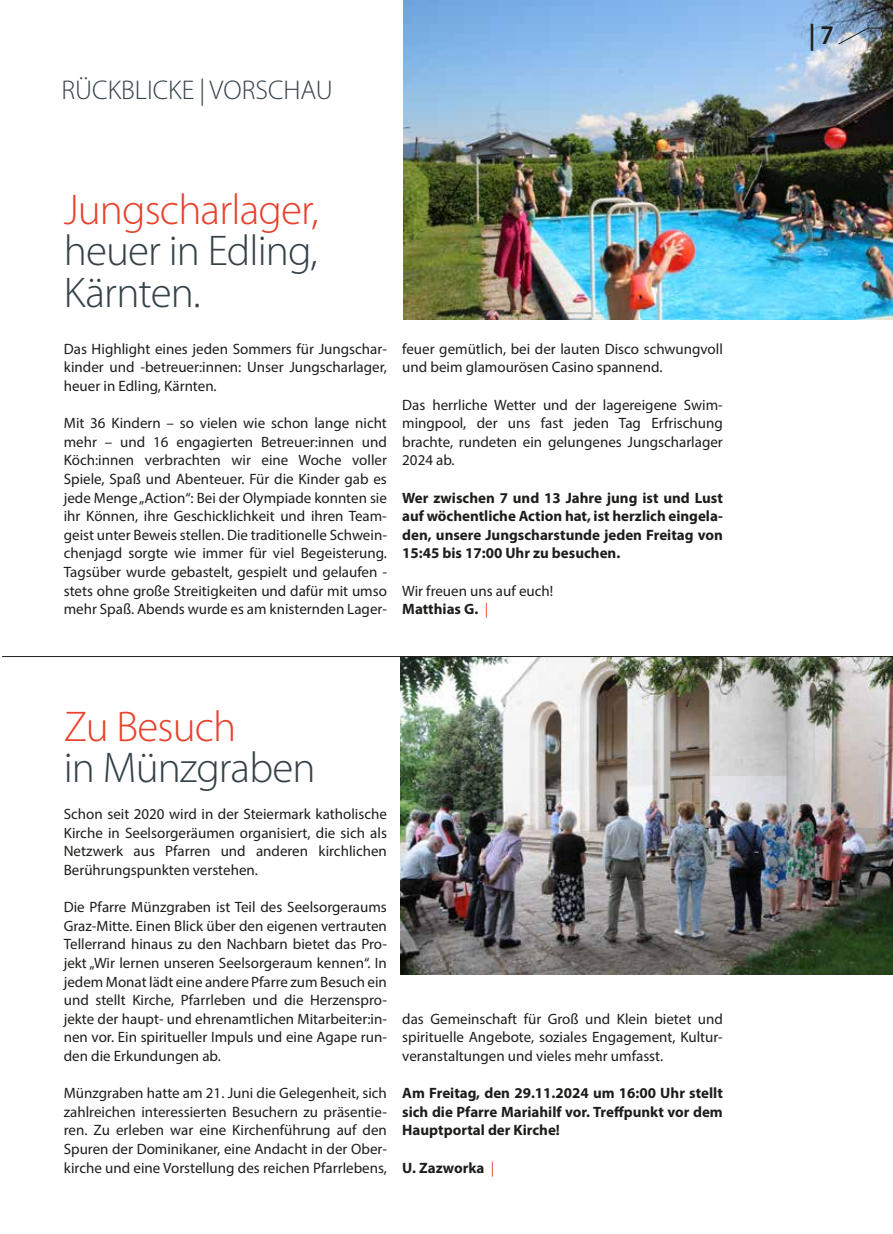
<style>
.page{position:relative;width:893px;height:1234px;background:#fff}
.page>*{position:absolute;margin:0;border:0;box-sizing:border-box;transform-origin:0 0}
.t1{font:300 43.2px/41.4px "Myriad Pro";letter-spacing:-.02em;color:#354248}
.t2{font:300 43.2px "Myriad Pro";letter-spacing:-.02em;color:#e8412c}
.t3{font:300 27.15px "Myriad Pro";color:#354248}
.t4{font:600 semi-condensed 27px "Myriad Pro";color:#1d1d1b}
.t5{font:15px/18.6px "Myriad Pro";color:#1d1d1b;text-align:justify}
.t6{font:700 15px/18.6px "Myriad Pro";color:#1d1d1b;text-align:justify}
.s1{font-weight:700}
.s2{color:#e8412c}
.s3{font-weight:400;color:#e8412c}
</style>
<div class="page">
<img style="left:404px;top:0;width:489px;height:319px">
<img style="left:400px;top:657px;width:493px;height:317px">
<hr style="left:2px;top:656px;width:891px;height:1px;background:#1d1d1b">
<svg style="left:838px;top:28px;width:55px;height:17px"></svg>
<h2 class="t3" style="left:61px;top:75px;width:273px">RÜCKBLICKE | VORSCHAU</h2>
<h1 class="t2" style="left:64px;top:186px;width:256px">Jungscharlager,</h1>
<h1 class="t1" style="left:64px;top:231px;width:255px">heuer in Edling,<br>Kärnten.</h1>
<p class="t5" style="left:64px;top:339px;width:325px">Das Highlight eines jeden Sommers für Jungschar&shy;kinder und -betreuer:innen: Unser Jungscharlager, heuer in Edling, Kärnten.</p>
<p class="t5" style="left:64px;top:413px;width:325px">Mit 36 Kindern – so vielen wie schon lange nicht mehr – und 16 engagierten Betreuer:innen und Köch:innen verbrachten wir eine Woche voller Spiele, Spaß und Abenteuer. Für die Kinder gab es jede Menge „Action“: Bei der Olympiade konnten sie ihr Können, ihre Geschicklichkeit und ihren Team&shy;geist unter Beweis stellen. Die traditionelle Schwein&shy;chenjagd sorgte wie immer für viel Begeisterung.<br>Tagsüber wurde gebastelt, gespielt und gelaufen - stets ohne große Streitigkeiten und dafür mit umso mehr Spaß. Abends wurde es am knisternden Lager-</p>
<p class="t5" style="left:402px;top:339px;width:322px">feuer gemütlich, bei der lauten Disco schwungvoll und beim glamourösen Casino spannend.</p>
<p class="t5" style="left:402px;top:395px;width:322px">Das herrliche Wetter und der lagereigene Swim&shy;mingpool, der uns fast jeden Tag Erfrischung brachte, rundeten ein gelungenes Jungscharlager 2024 ab.</p>
<p class="t6" style="left:402px;top:487px;width:322px">Wer zwischen 7 und 13 Jahre jung ist und Lust auf wöchentliche Action hat, ist herzlich eingela&shy;den, unsere Jungscharstunde jeden Freitag von 15:45 bis 17:00 Uhr zu besuchen.</p>
<p class="t5" style="left:402px;top:581px;width:153px">Wir freuen uns auf euch!<br><span class="s1">Matthias G.</span> <span class="s2">|</span></p>
<h1 class="t2" style="left:64px;top:702px;width:174px">Zu Besuch</h1>
<h1 class="t1" style="left:64px;top:747px;width:253px">in Münzgraben</h1>
<p class="t5" style="left:64px;top:804px;width:325px">Schon seit 2020 wird in der Steiermark katholische Kirche in Seelsorgeräumen organisiert, die sich als Netzwerk aus Pfarren und anderen kirchlichen Berührungspunkten verstehen.</p>
<p class="t5" style="left:64px;top:897px;width:325px">Die Pfarre Münzgraben ist Teil des Seelsorgeraums Graz-Mitte. Einen Blick über den eigenen vertrauten Tellerrand hinaus zu den Nachbarn bietet das Pro&shy;jekt „Wir lernen unseren Seelsorgeraum kennen“. In jedem Monat lädt eine andere Pfarre zum Besuch ein und stellt Kirche, Pfarrleben und die Herzenspro&shy;jekte der haupt- und ehrenamtlichen Mitarbeiter:in&shy;nen vor. Ein spiritueller Impuls und eine Agape run&shy;den die Erkundungen ab.</p>
<p class="t5" style="left:64px;top:1083px;width:325px">Münzgraben hatte am 21. Juni die Gelegenheit, sich zahlreichen interessierten Besuchern zu präsentie&shy;ren. Zu erleben war eine Kirchenführung auf den Spuren der Dominikaner, eine Andacht in der Ober&shy;kirche und eine Vorstellung des reichen Pfarrlebens,</p>
<p class="t5" style="left:402px;top:1008px;width:322px">das Gemeinschaft für Groß und Klein bietet und spirituelle Angebote, soziales Engagement, Kultur&shy;veranstaltungen und vieles mehr umfasst.</p>
<p class="t6" style="left:402px;top:1083px;width:322px">Am Freitag, den 29.11.2024 um 16:00 Uhr stellt sich die Pfarre Mariahilf vor. Treffpunkt vor dem Hauptportal der Kirche!</p>
<p class="t6" style="left:402px;top:1157px;width:94px">U. Zazworka <span class="s3">|</span></p>
<h3 class="t4" style="left:809px;top:20px;width:27px">| 7</h3>
</div>
